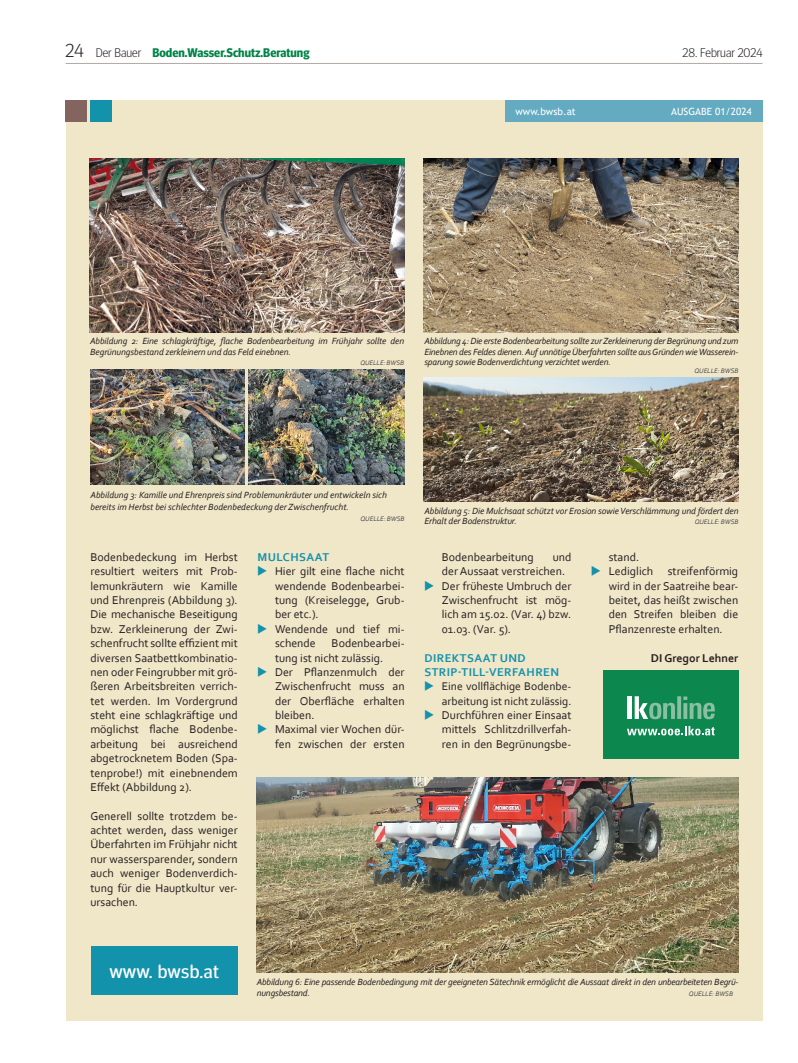
<style>
.page{position:relative;width:798px;height:1063px;background:#fff}
.page>*{position:absolute;margin:0;border:0;box-sizing:border-box;transform-origin:0 0}
.Eigenwerbung_Fließtext{font:18.75px "Meta Head OT";letter-spacing:.005em;color:#fff;scale:1.05 1}
.Pagina{font:700 12.5px "Meta Head OT";color:#008348}
.Pagina-2{font:300 12.5px "Meta Head OT";color:#231f20}
.Lunart_Fliesstext{font:11.88px/14.4px "Corbel";color:#231f20;text-align:justify}
.Lunart_Fliesstext-2{font:700 11.88px/14.4px "Corbel";letter-spacing:.04em;color:#1392ac}
.Lunart_Autor{font:700 11.88px "Corbel";color:#231f20}
.Lunart_Zwischentitel{font:700 11.88px "Corbel";letter-spacing:.04em;color:#1392ac}
.t1{font:11.62px/14.4px "Corbel";color:#231f20}
.t2{font:10px "Trebuchet MS";color:#fff}
.Lunart_Bildtext{font:italic 9.38px/10.6px "Corbel";letter-spacing:-.01em;color:#231f20}
.Lunart_Bildtext-2{font:italic 6.88px "Corbel";color:#4b4c4d}
.s1{font-weight:300;font-size:18.75px;color:#231f20}
.s2{font-weight:300;color:#231f20}
</style>
<div class="page">
<hr style="left:66px;top:63px;width:696px;height:1px;background:#b5a9a5">
<hr style="left:66px;top:192px;width:697px;height:1px;background:#f0e6c8">
<div style="left:66px;top:101px;width:696px;height:920px;background:#f0e6c8"></div>
<div style="left:66px;top:101px;width:21px;height:21px;background:#83645e"></div>
<div style="left:90px;top:101px;width:22px;height:21px;background:#1392ac"></div>
<div style="left:504px;top:101px;width:258px;height:21px;background:#64abc2"></div>
<img style="left:89px;top:159px;width:315px;height:174px">
<img style="left:248px;top:370px;width:156px;height:115px">
<img style="left:90px;top:370px;width:155px;height:115px">
<img style="left:423px;top:159px;width:315px;height:174px">
<img style="left:423px;top:377px;width:315px;height:125px">
<img style="left:257px;top:778px;width:481px;height:194px">
<div style="left:91px;top:947px;width:146px;height:48px;background:#1392ac"></div>
<div style="left:602px;top:671px;width:136px;height:87px;background:#0c884e"></div>
<div style="left:626px;top:696px;width:5px;height:23px;background:#fff"></div>
<svg style="left:634px;top:696px;width:80px;height:23px"></svg>
<svg style="left:627px;top:726px;width:87px;height:9px"></svg>
<p class="Pagina" style="left:66px;top:45px;width:245px"><span class="s1">24</span> <span class="s2">Der Bauer</span> Boden.Wasser.Schutz.Beratung</p>
<p class="Pagina-2" style="left:682px;top:45px;width:81px">28. Februar 2024</p>
<p class="t2" style="left:515px;top:105px;width:62px">www.bwsb.at</p>
<p class="t2" style="left:671px;top:105px;width:82px">AUSGABE 01/2024</p>
<p class="Lunart_Bildtext" style="left:90px;top:335px;width:315px">Abbildung 2: Eine schlagkräftige, flache Bodenbearbeitung im Frühjahr sollte den<br>Begrünungsbestand zerkleinern und das Feld einebnen.</p>
<p class="Lunart_Bildtext-2" style="left:360px;top:359px;width:45px">QUELLE: BWSB</p>
<p class="Lunart_Bildtext" style="left:424px;top:335px;width:315px;text-align:justify">Abbildung 4: Die erste Bodenbearbeitung sollte zur Zerkleinerung der Begrünung und zum Einebnen des Feldes dienen. Auf unnötige Überfahrten sollte aus Gründen wie Wasserein&shy;sparung sowie Bodenverdichtung verzichtet werden.</p>
<p class="Lunart_Bildtext-2" style="left:694px;top:367px;width:46px">QUELLE: BWSB</p>
<p class="Lunart_Bildtext" style="left:90px;top:489px;width:298px;line-height:11.9px">Abbildung 3: Kamille und Ehrenpreis sind Problemunkräuter und entwickeln sich bereits im Herbst bei schlechter Bodenbedeckung der Zwischenfrucht.</p>
<p class="Lunart_Bildtext-2" style="left:360px;top:514px;width:46px">QUELLE: BWSB</p>
<p class="Lunart_Fliesstext" style="left:90px;top:550px;width:149px">Bodenbedeckung im Herbst resultiert weiters mit Prob&shy;lemunkräutern wie Kamille und Ehrenpreis (Abbildung 3).<br>Die mechanische Beseitigung bzw. Zerkleinerung der Zwi&shy;schenfrucht sollte effizient mit diversen Saatbettkombinatio&shy;nen oder Feingrubber mit grö&shy;ßeren Arbeitsbreiten verrich&shy;tet werden. Im Vordergrund steht eine schlagkräftige und möglichst flache Bodenbe&shy;arbeitung bei ausreichend abgetrocknetem Boden (Spa&shy;tenprobe!) mit einebnendem Effekt (Abbildung 2).</p>
<p class="Lunart_Fliesstext" style="left:90px;top:808px;width:149px">Generell sollte trotzdem be&shy;achtet werden, dass weniger Überfahrten im Frühjahr nicht nur wassersparender, sondern auch weniger Bodenverdich&shy;tung für die Hauptkultur ver&shy;ursachen.</p>
<p class="Lunart_Zwischentitel" style="left:257px;top:550px;width:73px">MULCHSAAT</p>
<p class="Lunart_Fliesstext" style="left:275px;top:564px;width:131px">Hier gilt eine flache nicht wendende Bodenbearbei&shy;tung (Kreiselegge, Grub&shy;ber etc.).</p>
<p class="Lunart_Fliesstext" style="left:275px;top:621px;width:131px">Wendende und tief mi&shy;schende</p>
<p class="Lunart_Fliesstext" style="left:275px;top:636px;width:131px;text-indent:57px">Bodenbearbei&shy;tung ist nicht zulässig.</p>
<p class="Lunart_Fliesstext" style="left:275px;top:665px;width:131px">Der Pflanzenmulch der Zwischenfrucht muss an der Oberfläche erhalten bleiben.</p>
<p class="Lunart_Fliesstext" style="left:275px;top:722px;width:131px">Maximal vier Wochen dür&shy;fen zwischen der ersten</p>
<p class="Lunart_Bildtext" style="left:424px;top:505px;width:315px">Abbildung 5: Die Mulchsaat schützt vor Erosion sowie Verschlämmung und fördert den<br>Erhalt der Bodenstruktur.</p>
<p class="Lunart_Bildtext-2" style="left:694px;top:518px;width:45px">QUELLE: BWSB</p>
<p class="Lunart_Fliesstext" style="left:441px;top:550px;width:131px;text-indent:111px">und der Aussaat verstreichen.</p>
<p class="Lunart_Fliesstext" style="left:441px;top:578px;width:131px">Der früheste Umbruch der Zwischenfrucht ist mög&shy;lich am 15.02. (Var. 4) bzw.<br>01.03. (Var. 5).</p>
<p class="Lunart_Fliesstext-2" style="left:424px;top:650px;width:136px">DIREKTSAAT UND<br>STRIP-TILL-VERFAHREN</p>
<p class="t1" style="left:441px;top:679px;width:131px">Eine vollflächige Bodenbe&shy;arbeitung ist nicht zulässig.</p>
<p class="Lunart_Fliesstext" style="left:441px;top:708px;width:131px">Durchführen einer Einsaat mittels Schlitzdrillverfah&shy;ren in den Begrünungsbe-</p>
<p class="Lunart_Fliesstext" style="left:441px;top:550px;width:93px">Bodenbearbeitung</p>
<p class="Lunart_Fliesstext" style="left:608px;top:550px;width:32px">stand.</p>
<p class="Lunart_Fliesstext" style="left:608px;top:564px;width:131px">Lediglich streifenförmig wird in der Saatreihe bear&shy;beitet, das heißt zwischen den Streifen bleiben die Pflanzenreste erhalten.</p>
<p class="Lunart_Autor" style="left:650px;top:650px;width:89px">DI Gregor Lehner</p>
<p class="Eigenwerbung_Fließtext" style="left:110px;top:960px;width:105px">www. bwsb.at</p>
<p class="Lunart_Bildtext" style="left:257px;top:977px;width:483px">Abbildung 6: Eine passende Bodenbedingung mit der geeigneten Sätechnik ermöglicht die Aussaat direkt in den unbearbeiteten Begrü&shy;nungsbestand.</p>
<p class="Lunart_Bildtext-2" style="left:688px;top:989px;width:46px">QUELLE: BWSB</p>
</div>
